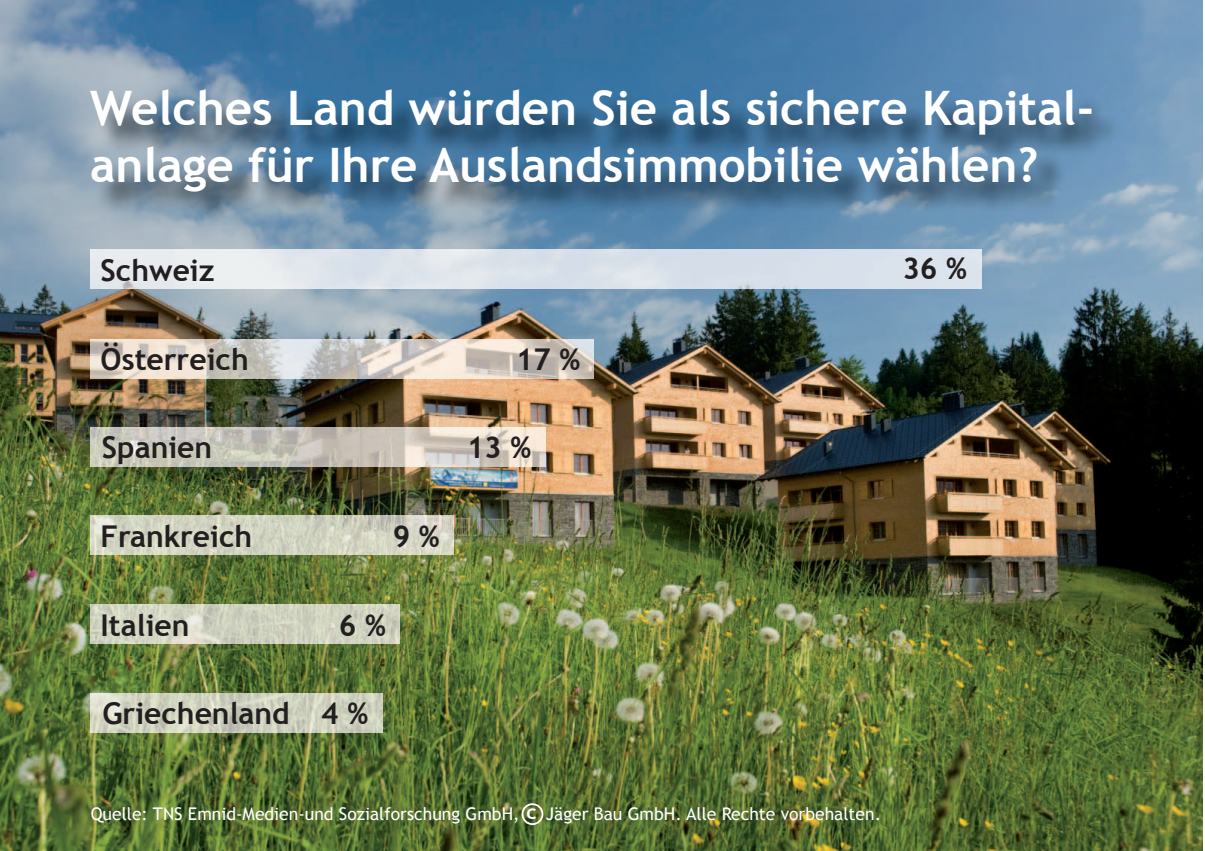
<style>
.page{position:relative;width:1205px;height:851px;background:#fff}
.page>*{position:absolute;margin:0;border:0;box-sizing:border-box;transform-origin:0 0}
.t1{font:700 47.5px/57px "Trebuchet MS";color:#fff}
.t2{font:700 30px "Trebuchet MS";color:#231f20}
.t3{font:700 20px "Trebuchet MS";color:#fff}
.t4{font:17.5px "Trebuchet MS";color:#fff}
</style>
<div class="page">
<img style="left:0;top:0;width:1202px;height:850px">
<img style="left:93px;top:93px;width:1027px;height:129px">
<img style="left:90px;top:250px;width:891px;height:39px">
<img style="left:90px;top:339px;width:504px;height:39px">
<img style="left:90px;top:427px;width:456px;height:39px">
<img style="left:90px;top:693px;width:292px;height:39px">
<img style="left:90px;top:604px;width:310px;height:39px">
<img style="left:90px;top:516px;width:364px;height:39px">
<div style="left:521px;top:803px;width:22px;height:21px;border:2px solid #fff;border-radius:50%"></div>
<h1 class="t1" style="left:90px;top:79px;width:1005px">Welches Land würden Sie als sichere Kapital-‐ anlage für Ihre Auslandsimmobilie wählen?</h1>
<h2 class="t2" style="left:101px;top:253px;width:116px">Schweiz</h2>
<h2 class="t2" style="left:902px;top:251px;width:66px">36 %</h2>
<h2 class="t2" style="left:101px;top:342px;width:150px">Österreich</h2>
<h2 class="t2" style="left:516px;top:342px;width:66px">17 %</h2>
<h2 class="t2" style="left:102px;top:430px;width:112px">Spanien</h2>
<h2 class="t2" style="left:467px;top:430px;width:66px">13 %</h2>
<h2 class="t2" style="left:101px;top:518px;width:153px">Frankreich</h2>
<h2 class="t2" style="left:393px;top:518px;width:49px">9 %</h2>
<h2 class="t2" style="left:101px;top:607px;width:90px">Italien</h2>
<h2 class="t2" style="left:339px;top:607px;width:49px">6 %</h2>
<h2 class="t2" style="left:102px;top:696px;width:267px">Griechenland 4 %</h2>
<p class="t4" style="left:91px;top:803px;width:430px">Quelle: TNS Emnid-‐Medien-‐und Sozialforschung GmbH,</p>
<p class="t4" style="left:546px;top:803px;width:337px">Jäger Bau GmbH. Alle Rechte vorbehalten.</p>
<p class="t3" style="left:526px;top:800px;width:12px">c</p>
</div>
